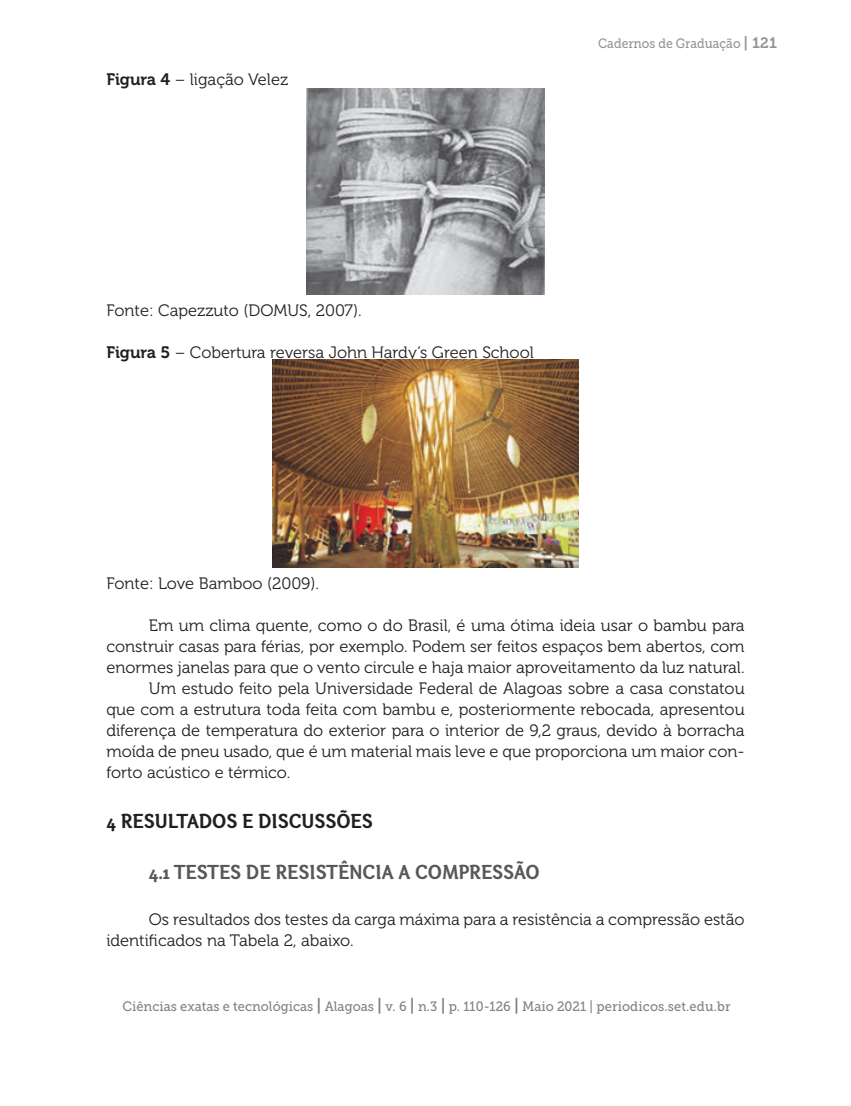
<style>
.page{position:relative;width:851px;height:1106px;background:#fff}
.page>*{position:absolute;margin:0;border:0;box-sizing:border-box;transform-origin:0 0}
.t1{font:21px "Otari Bold Limited";color:#57585a}
.t2{font:21px "Otari Bold Limited";color:#231f20}
.t3{font:16.5px/21px "Museo 300";color:#231f20}
.t4{font:13.5px "Museo Slab 500";color:#808285;scale:.95 1}
.t5{font:13.5px "Museo Slab 500";color:#939598;scale:.9 1}
.s1{font-family:"Museo 700"}
.s2{font-family:"Museo 700";font-size:15px}
.s3{font-family:"Museo 700";font-size:16.5px}
</style>
<div class="page">
<img style="left:306px;top:88px;width:238px;height:207px">
<img style="left:272px;top:359px;width:306px;height:209px">
<p class="t3" style="left:106px;top:69px;width:183px"><span class="s1">Figura 4</span> – ligação Velez</p>
<p class="t5" style="left:598px;top:36px;width:200px">Cadernos de Graduação <span class="s2">| 121</span></p>
<p class="t3" style="left:106px;top:300px;width:257px">Fonte: Capezzuto (DOMUS, 2007).</p>
<p class="t3" style="left:106px;top:342px;width:429px"><span class="s1">Figura 5</span> – Cobertura reversa John Hardy’s Green School</p>
<p class="t3" style="left:106px;top:573px;width:214px">Fonte: Love Bamboo (2009).</p>
<p class="t3" style="left:149px;top:615px;width:597px">Em um clima quente, como o do Brasil, é uma ótima ideia usar o bambu para</p>
<p class="t3" style="left:106px;top:636px;width:639px">construir casas para férias, por exemplo. Podem ser feitos espaços bem abertos, com</p>
<p class="t3" style="left:106px;top:657px;width:639px">enormes janelas para que o vento circule e haja maior aproveitamento da luz natural.</p>
<p class="t3" style="left:149px;top:678px;width:597px">Um estudo feito pela Universidade Federal de Alagoas sobre a casa constatou</p>
<p class="t3" style="left:106px;top:699px;width:639px">que com a estrutura toda feita com bambu e, posteriormente rebocada, apresentou</p>
<p class="t3" style="left:106px;top:720px;width:639px">diferença de temperatura do exterior para o interior de 9,2 graus, devido à borracha</p>
<p class="t3" style="left:106px;top:741px;width:639px">moída de pneu usado, que é um material mais leve e que proporciona um maior con-</p>
<p class="t3" style="left:106px;top:762px;width:185px">forto acústico e térmico.</p>
<p class="t2" style="left:106px;top:808px;width:268px">4 RESULTADOS E DISCUSSÕES</p>
<p class="t1" style="left:149px;top:859px;width:392px">4.1 TESTES DE RESISTÊNCIA A COMPRESSÃO</p>
<p class="t3" style="left:106px;top:909px;width:639px;text-indent:43px">Os resultados dos testes da carga máxima para a resistência a compressão estão identificados na Tabela 2, abaixo.</p>
<p class="t4" style="left:123px;top:999px;width:641px">Ciências exatas e tecnológicas <span class="s3">|</span> Alagoas <span class="s3">|</span> v. 6 <span class="s3">|</span> n.3 <span class="s3">|</span> p. 110-126 <span class="s3">|</span> Maio 2021 | periodicos.set.edu.br</p>
</div>
